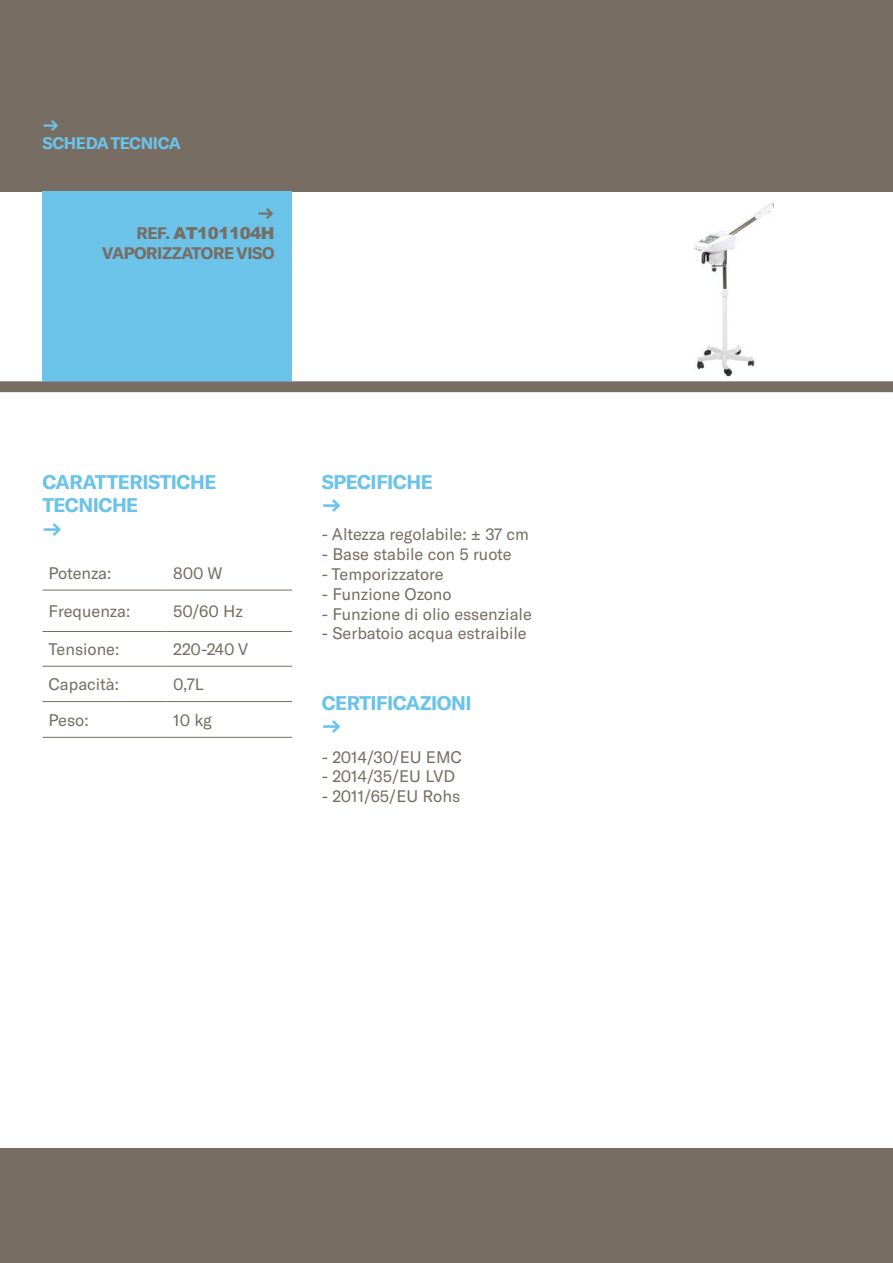
<style>
.page{position:relative;width:893px;height:1263px;background:#fff}
.page>*{position:absolute;margin:0;border:0;box-sizing:border-box;transform-origin:0 0}
.t1{font:700 19.5px/23.4px "GT America";letter-spacing:-.025em;color:#6bc3e9}
.t2{font:16.5px "GT America";color:#776d63}
.t3{font:700 16.5px "GT America";letter-spacing:-.025em;color:#776d63}
.t4{font:700 16.5px/18px "GT America";letter-spacing:-.025em;color:#6bc3e9}
.t5{font:900 16.5px "Arial";letter-spacing:-.025em;color:#776d63}
.t6{font:16.5px "GT America";letter-spacing:-.02em;color:#776d63}
.s1{font-family:"GT America";font-weight:700}
</style>
<div class="page">
<div style="left:0;top:0;width:893px;height:191px;background:#776d63"></div>
<div style="left:0;top:1148px;width:893px;height:115px;background:#776d63"></div>
<img style="left:693px;top:202px;width:81px;height:175px">
<div style="left:43px;top:191px;width:249px;height:191px;background:#6bc3e9"></div>
<div style="left:0;top:382px;width:893px;height:10px;background:#776d63"></div>
<hr style="left:43px;top:590px;width:124px;height:1px;background:#776d63">
<hr style="left:167px;top:590px;width:125px;height:1px;background:#776d63">
<hr style="left:43px;top:666px;width:124px;height:1px;background:#776d63">
<hr style="left:167px;top:666px;width:125px;height:1px;background:#776d63">
<hr style="left:43px;top:701px;width:124px;height:1px;background:#776d63">
<hr style="left:167px;top:701px;width:125px;height:1px;background:#776d63">
<hr style="left:43px;top:737px;width:124px;height:1px;background:#776d63">
<hr style="left:167px;top:737px;width:125px;height:1px;background:#776d63">
<hr style="left:43px;top:631px;width:124px;height:1px;background:#776d63">
<hr style="left:167px;top:631px;width:125px;height:1px;background:#776d63">
<p class="t4" style="left:43px;top:116px;width:140px">→<br>SCHEDA TECNICA</p>
<p class="t3" style="left:258px;top:204px;width:18px">→</p>
<p class="t5" style="left:137px;top:221px;width:140px"><span class="s1">REF.</span> AT101104H</p>
<p class="t3" style="left:102px;top:243px;width:174px">VAPORIZZATORE VISO</p>
<p class="t1" style="left:43px;top:470px;width:175px">CARATTERISTICHE<br>TECNICHE<br>→</p>
<p class="t1" style="left:322px;top:470px;width:113px">SPECIFICHE →</p>
<p class="t2" style="left:322px;top:528px;width:209px">- Altezza regolabile: ± 37 cm</p>
<p class="t2" style="left:322px;top:547px;width:191px">- Base stabile con 5 ruote</p>
<p class="t2" style="left:322px;top:567px;width:124px">- Temporizzatore</p>
<p class="t2" style="left:322px;top:587px;width:131px">- Funzione Ozono</p>
<p class="t2" style="left:322px;top:607px;width:212px">- Funzione di olio essenziale</p>
<p class="t2" style="left:322px;top:627px;width:207px">- Serbatoio acqua estraibile</p>
<p class="t6" style="left:49px;top:566px;width:64px">Potenza:</p>
<p class="t2" style="left:173px;top:566px;width:51px">800 W</p>
<p class="t2" style="left:49px;top:605px;width:83px">Frequenza:</p>
<p class="t2" style="left:173px;top:605px;width:71px">50/60 Hz</p>
<p class="t2" style="left:49px;top:643px;width:72px">Tensione:</p>
<p class="t2" style="left:173px;top:643px;width:76px">220-240 V</p>
<p class="t2" style="left:49px;top:678px;width:72px">Capacità:</p>
<p class="t2" style="left:173px;top:678px;width:32px">0,7L</p>
<p class="t2" style="left:49px;top:713px;width:42px">Peso:</p>
<p class="t2" style="left:173px;top:713px;width:40px">10 kg</p>
<p class="t1" style="left:322px;top:691px;width:152px">CERTIFICAZIONI →</p>
<p class="t2" style="left:322px;top:750px;width:142px">- 2014/30/EU EMC</p>
<p class="t2" style="left:322px;top:770px;width:135px">- 2014/35/EU LVD</p>
<p class="t2" style="left:322px;top:789px;width:140px">- 2011/65/EU Rohs</p>
</div>
